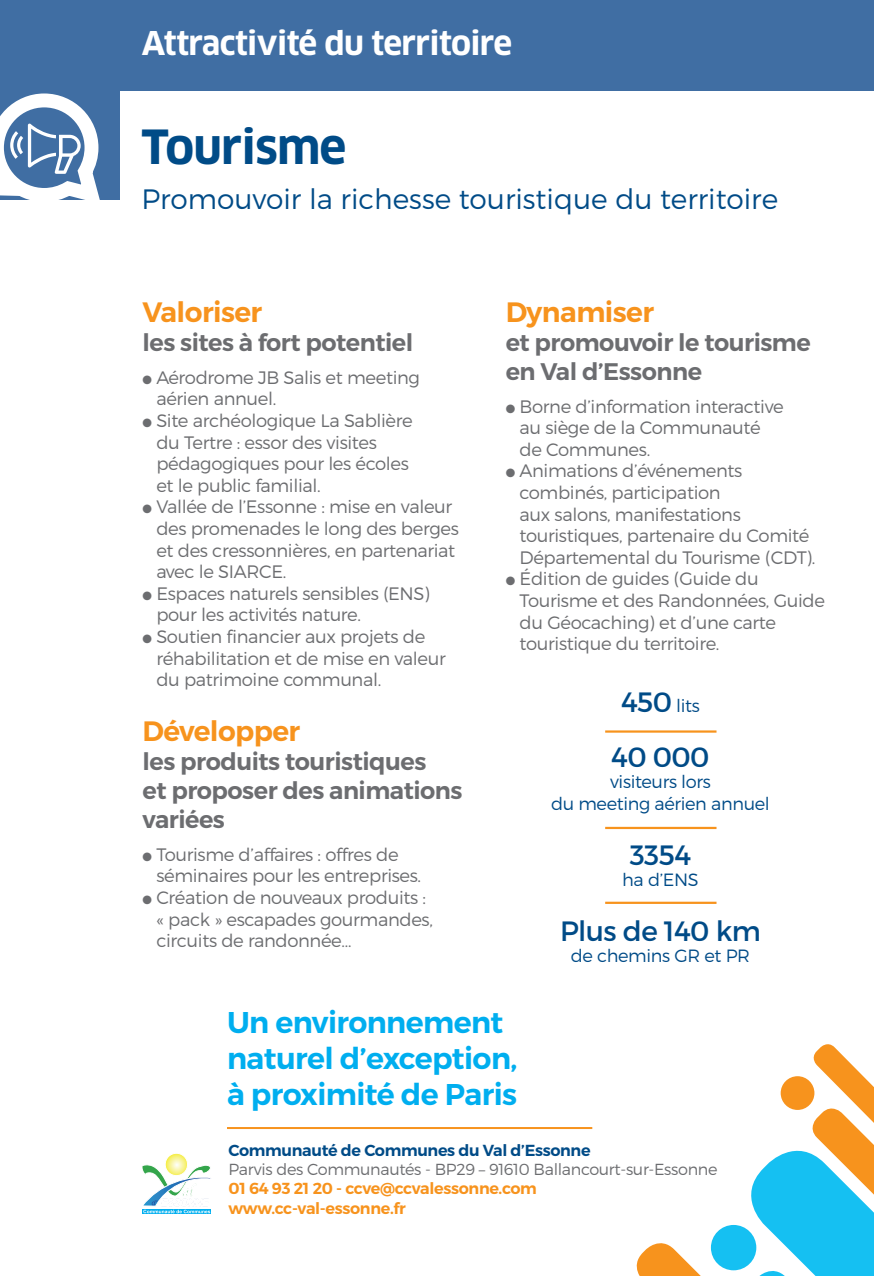
<style>
.page{position:relative;width:874px;height:1276px;background:#fff}
.page>*{position:absolute;margin:0;border:0;box-sizing:border-box;transform-origin:0 0}
.t1{font:700 46px "Clan Pro";letter-spacing:-.02em;color:#004b87}
.t2{font:700 32px "Clan Pro";letter-spacing:-.02em;color:#fff}
.t3{font:600 30px/36px "Montserrat";letter-spacing:-.02em;color:#00aeef}
.t4{font:300 28px "Montserrat";color:#004b87}
.t5{font:600 28px "Montserrat";letter-spacing:-.02em;color:#f7931d}
.t6{font:28px "Montserrat";letter-spacing:-.02em;color:#004b87}
.t7{font:600 24px/28.8px "Montserrat";letter-spacing:-.02em;color:#6c6d70}
.t8{font:300 18px/21.6px "Montserrat";letter-spacing:-.02em;color:#6c6d70}
.t9{font:300 17.8px/21.4px "Montserrat";letter-spacing:-.02em;color:#004b87;text-align:center}
.t10{font:300 16px "Montserrat";letter-spacing:-.02em;color:#6c6d70}
.t11{font:600 16px "Montserrat";letter-spacing:-.02em;color:#f7931d}
.t12{font:600 16px "Montserrat";letter-spacing:-.02em;color:#004b87}
.s1{font-weight:400;font-size:28px}
</style>
<div class="page">
<div style="left:0;top:0;width:873px;height:91px;background:#406ea3"></div>
<div style="left:0;top:0;width:119px;height:200px;background:#406ea3"></div>
<svg style="left:0;top:93px;width:100px;height:107px"></svg>
<hr style="left:227px;top:1127px;width:365px;height:2px;background:#f7931d">
<svg style="left:165px;top:1153px;width:22px;height:22px"></svg>
<div style="left:165px;top:1153px;width:22px;height:22px;border:1px solid #fff;border-radius:50%"></div>
<svg style="left:142px;top:1163px;width:69px;height:50px"></svg>
<svg style="left:636px;top:1044px;width:237px;height:232px"></svg>
<div style="left:780px;top:1076px;width:34px;height:34px;background:#f7931d;border-radius:50%"></div>
<div style="left:710px;top:1225px;width:46px;height:45px;background:#15c0f2;border-radius:50%"></div>
<hr style="left:605px;top:730px;width:111px;height:2px;background:#f7931d">
<hr style="left:605px;top:827px;width:111px;height:2px;background:#f7931d">
<hr style="left:605px;top:901px;width:111px;height:3px;background:#f7931d">
<p class="t2" style="left:142px;top:25px;width:371px">Attractivité du territoire</p>
<p class="t1" style="left:141px;top:120px;width:206px">Tourisme</p>
<p class="t4" style="left:141px;top:182px;width:638px">Promouvoir la richesse touristique du territoire</p>
<p class="t5" style="left:142px;top:295px;width:121px">Valoriser</p>
<p class="t7" style="left:142px;top:328px;width:272px">les sites à fort potentiel</p>
<p class="t8" style="left:156px;top:366px;width:265px;text-indent:-14px">● Aérodrome JB Salis et meeting aérien annuel.</p>
<p class="t8" style="left:156px;top:409px;width:258px;text-indent:-14px">● Site archéologique La Sablière du Tertre : essor des visites pédagogiques pour les écoles et le public familial.</p>
<p class="t8" style="left:156px;top:496px;width:304px;text-indent:-14px">● Vallée de l’Essonne : mise en valeur des promenades le long des berges et des cressonnières, en partenariat avec le SIARCE.</p>
<p class="t8" style="left:156px;top:582px;width:275px;text-indent:-14px">● Espaces naturels sensibles (ENS) pour les activités nature.</p>
<p class="t8" style="left:156px;top:625px;width:291px;text-indent:-14px">● Soutien financier aux projets de réhabilitation et de mise en valeur du patrimoine communal.</p>
<p class="t5" style="left:142px;top:714px;width:159px">Développer</p>
<p class="t7" style="left:142px;top:747px;width:321px">les produits touristiques<br>et proposer des animations variées</p>
<p class="t8" style="left:156px;top:843px;width:266px;text-indent:-14px">● Tourisme d’affaires : offres de séminaires pour les entreprises.</p>
<p class="t8" style="left:156px;top:886px;width:278px;text-indent:-14px">● Création de nouveaux produits : « pack » escapades gourmandes, circuits de randonnée…</p>
<p class="t5" style="left:505px;top:295px;width:150px">Dynamiser</p>
<p class="t7" style="left:505px;top:328px;width:306px">et promouvoir le tourisme en Val d’Essonne</p>
<p class="t8" style="left:519px;top:395px;width:265px;text-indent:-14px">● Borne d’information interactive au siège de la Communauté de Communes.</p>
<p class="t8" style="left:519px;top:460px;width:297px;text-indent:-14px">● Animations d’événements combinés, participation<br>aux salons, manifestations touristiques, partenaire du Comité<br>Départemental du Tourisme (CDT).</p>
<p class="t8" style="left:519px;top:568px;width:307px;text-indent:-14px">● Édition de guides (Guide du<br>Tourisme et des Randonnées, Guide du Géocaching) et d’une carte touristique du territoire.</p>
<p class="t9" style="left:620px;top:695px;width:80px"><span class="s1">450</span> lits</p>
<p class="t6" style="left:611px;top:740px;width:100px">40 000</p>
<p class="t9" style="left:550px;top:771px;width:220px">visiteurs lors<br>du meeting aérien annuel</p>
<p class="t6" style="left:629px;top:837px;width:63px">3354</p>
<p class="t9" style="left:622px;top:868px;width:78px">ha d’ENS</p>
<p class="t6" style="left:559px;top:913px;width:202px">Plus de 140 km</p>
<p class="t9" style="left:570px;top:944px;width:181px">de chemins GR et PR</p>
<p class="t3" style="left:227px;top:1004px;width:292px">Un environnement naturel d’exception, à proximité de Paris</p>
<p class="t12" style="left:228px;top:1140px;width:363px">Communauté de Communes du Val d’Essonne</p>
<p class="t10" style="left:228px;top:1159px;width:490px">Parvis des Communautés - BP29 – 91610 Ballancourt-sur-Essonne</p>
<p class="t11" style="left:228px;top:1178px;width:310px">01 64 93 21 20 - ccve@ccvalessonne.com</p>
<p class="t11" style="left:228px;top:1198px;width:179px">www.cc-val-essonne.fr</p>
</div>
